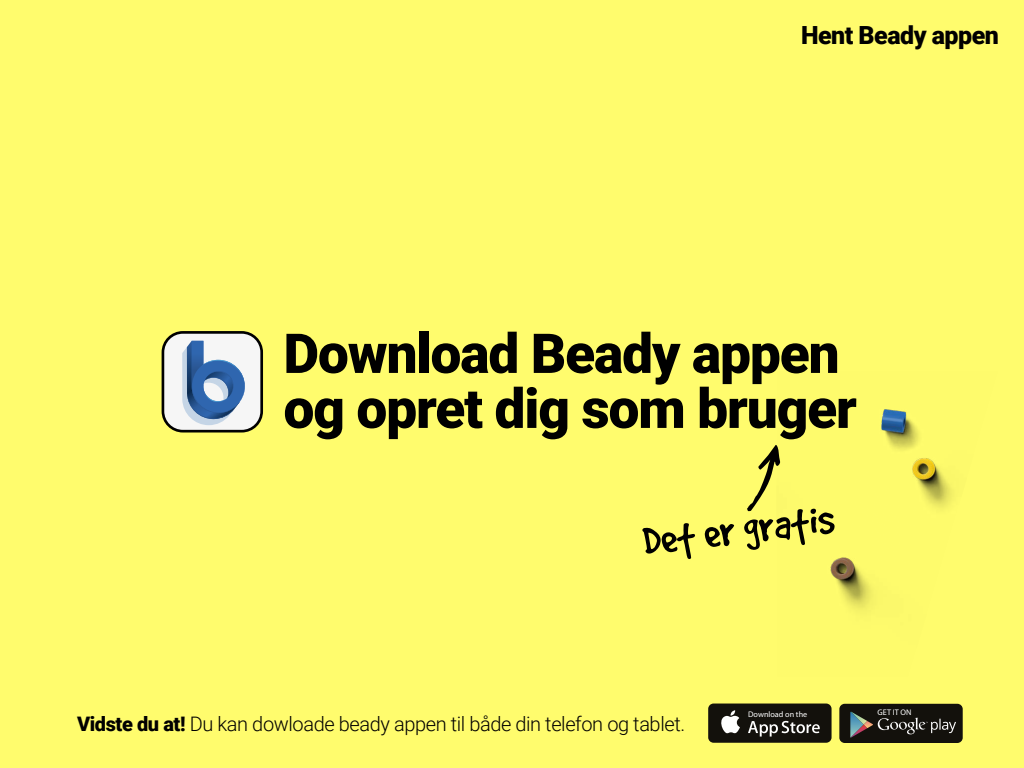
<style>
.page{position:relative;width:1024px;height:768px;background:#fffc6d}
.page>*{position:absolute;margin:0;border:0;box-sizing:border-box;transform-origin:0 0}
.t1{font:900 55px/55px "Roboto";letter-spacing:-.02em;color:#000}
.t2{font:47.15px "Good Dog Plain";color:#000}
.t3{font:900 25px "Roboto";letter-spacing:-.02em;color:#000}
.t4{font:300 20px "Roboto";letter-spacing:-.02em;color:#000}
.t5{font:8.15px "Myriad Pro";color:#fff}
.s1{font-weight:900}
</style>
<div class="page">
<img style="left:780px;top:409px;width:173px;height:201px">
<div style="left:163px;top:332px;width:99px;height:99px;background:#f6f6f6;border-radius:20px"></div>
<div style="left:162px;top:331px;width:101px;height:102px;border:3px solid #000;border-radius:20px"></div>
<svg style="left:182px;top:341px;width:63px;height:84px"></svg>
<svg style="left:747px;top:445px;width:33px;height:67px"></svg>
<div style="left:708px;top:704px;width:124px;height:39px;background:#13110c;border-radius:5px"></div>
<svg style="left:721px;top:710px;width:19px;height:23px"></svg>
<svg style="left:748px;top:721px;width:72px;height:16px"></svg>
<div style="left:839px;top:704px;width:124px;height:39px;background:#13110c;border-radius:5px"></div>
<svg style="left:850px;top:712px;width:106px;height:26px"></svg>
<p class="t3" style="left:801px;top:17px;width:199px">Hent Beady appen</p>
<h1 class="t1" style="left:284px;top:324px;width:575px">Download Beady appen og opret dig som bruger</h1>
<h2 class="t2" style="left:640px;top:519px;width:194px;rotate:-7deg">Det er gratis</h2>
<p class="t4" style="left:77px;top:710px;width:610px"><span class="s1">Vidste du at!</span> Du kan dowloade beady appen til både din telefon og tablet.</p>
<p class="t5" style="left:748px;top:709px;width:61px">Download on the</p>
<p class="t5" style="left:878px;top:707px;width:35px">GET IT ON</p>
</div>
